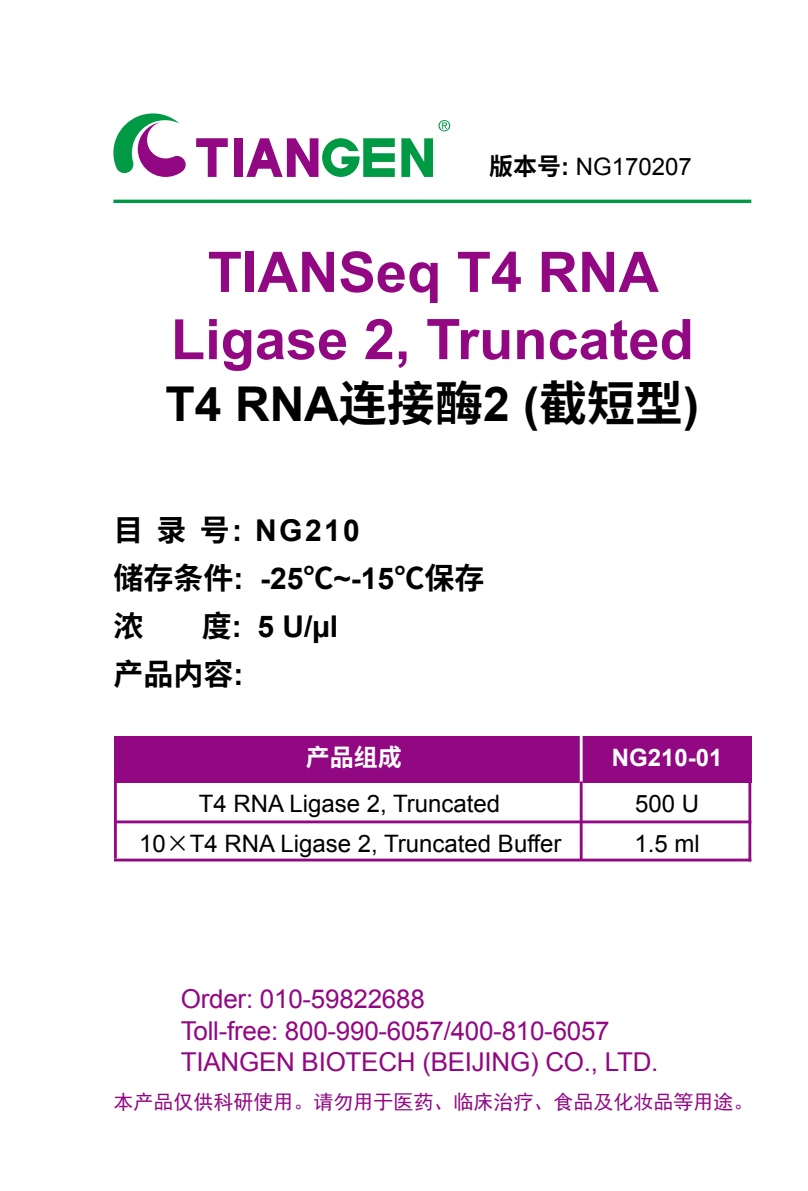
<style>
.page{position:relative;width:808px;height:1191px;background:#fff}
.page>*{position:absolute;margin:0;border:0;box-sizing:border-box;transform-origin:0 0}
.t1{font:700 56px/67.2px "Arial";color:#920883;text-align:center}
.t2{font:700 48px "Arial";color:#000}
.t3{font:700 30px/48px "Source Han Sans CN";color:#000}
.t4{font:700 30px "Arial";letter-spacing:.08em;color:#000}
.t5{font:26px/31.2px "Arial";letter-spacing:-.01em;color:#920883}
.t6{font:24px "Arial";color:#000}
.t7{font:700 24px "Arial";color:#fff}
.t8{font:700 24px "Source Han Sans CN";color:#fff}
.t9{font:20px "Sim Hei";color:#920883}
.s1{font-family:"Source Han Sans CN";font-weight:700}
.s2{font-weight:700}
.s3{font-family:"Source Han Sans CN"}
.s4{font-family:"Arial"}
.s5{font-family:"Sim Hei"}
</style>
<div class="page">
<hr style="left:113px;top:200px;width:638px;height:3px;background:#094">
<svg style="left:113px;top:113px;width:73px;height:64px"></svg>
<div style="left:234px;top:138px;width:9px;height:39px;background:#920883"></div>
<svg style="left:401px;top:138px;width:32px;height:39px"></svg>
<svg style="left:196px;top:138px;width:32px;height:39px"></svg>
<svg style="left:246px;top:138px;width:149px;height:39px"></svg>
<svg style="left:438px;top:120px;width:12px;height:11px"></svg>
<div style="left:114px;top:735px;width:637px;height:47px;background:#920883"></div>
<hr style="left:114px;top:820px;width:637px;height:3px;background:#920883">
<hr style="left:114px;top:858px;width:637px;height:3px;background:#920883">
<hr style="left:748px;top:781px;width:3px;height:80px;background:#920883">
<hr style="left:580px;top:734px;width:3px;height:51px;background:#fff">
<hr style="left:580px;top:781px;width:3px;height:79px;background:#920883">
<hr style="left:114px;top:781px;width:3px;height:77px;background:#920883">
<p class="t6" style="left:489px;top:150px;width:204px"><span class="s1">版本号</span><span class="s2">:</span> NG170207</p>
<h1 class="t1" style="left:171px;top:240px;width:524px">TIANSeq T4 RNA<br>Ligase 2, Truncated</h1>
<h2 class="t2" style="left:166px;top:372px;width:535px">T4 RNA<span class="s3">连接酶</span>2 (<span class="s3">截短型</span>)</h2>
<p class="t4" style="left:113px;top:511px;width:248px"><span class="s3">目录号</span>: NG210</p>
<p class="t3" style="left:113px;top:555px;width:372px">储存条件<span class="s4">: -25</span>℃<span class="s4">~-15</span>℃保存浓</p>
<p class="t4" style="left:202px;top:607px;width:138px"><span class="s3">度</span>: 5 U/µl</p>
<p class="t3" style="left:113px;top:651px;width:131px">产品内容<span class="s4">:</span></p>
<p class="t8" style="left:306px;top:744px;width:97px">产品组成</p>
<p class="t7" style="left:612px;top:742px;width:112px">NG210-01</p>
<p class="t6" style="left:199px;top:787px;width:303px">T4 RNA Ligase 2, Truncated</p>
<p class="t6" style="left:635px;top:787px;width:66px">500 U</p>
<p class="t6" style="left:139px;top:827px;width:424px">10<span class="s5">×</span>T4 RNA Ligase 2, Truncated Buffer</p>
<p class="t6" style="left:634px;top:827px;width:67px">1.5 ml</p>
<p class="t5" style="left:181px;top:984px;width:479px">Order: 010-59822688<br>Toll-free: 800-990-6057/400-810-6057<br>TIANGEN BIOTECH (BEIJING) CO., LTD.</p>
<p class="t9" style="left:113px;top:1091px;width:641px">本产品仅供科研使用。请勿用于医药、临床治疗、食品及化妆品等用途。</p>
</div>
